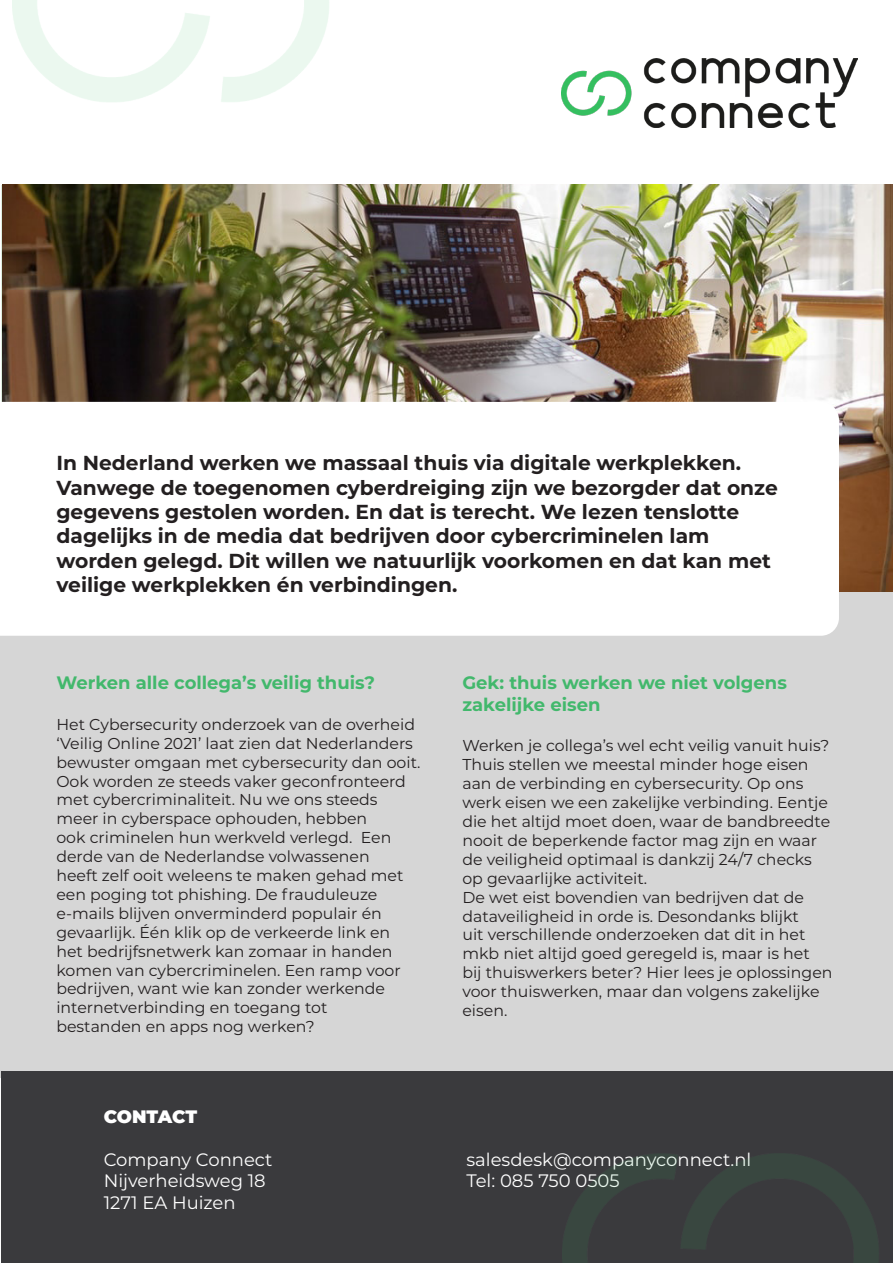
<style>
.page{position:relative;width:893px;height:1263px;background:#fff}
.page>*{position:absolute;margin:0;border:0;box-sizing:border-box;transform-origin:0 0}
.t1{font:700 20.25px/24.3px "Montserrat";color:#231f20}
.t2{font:18px "Montserrat";color:#fff}
.t3{font:700 18px "Montserrat";color:#42b86c}
.t4{font:900 18px "Montserrat";letter-spacing:-.01em;color:#fff}
.t5{font:15.75px/18.9px "Montserrat";color:#231f20}
</style>
<div class="page">
<div style="left:0;top:444px;width:893px;height:634px;background:#d6d6d6"></div>
<div style="left:2px;top:1071px;width:891px;height:192px;background:#3a3a3d"></div>
<img style="left:2px;top:185px;width:891px;height:407px">
<div style="left:0;top:402px;width:839px;height:234px;background:#fff"></div>
<img style="left:561px;top:59px;width:297px;height:69px">
<img style="left:562px;top:1154px;width:317px;height:109px">
<p class="t1" style="left:56px;top:450px;width:723px">In Nederland werken we massaal thuis via digitale werkplekken.<br>Vanwege de toegenomen cyberdreiging zijn we bezorgder dat onze gegevens gestolen worden. En dat is terecht. We lezen tenslotte dagelijks in de media dat bedrijven door cybercriminelen lam worden gelegd. Dit willen we natuurlijk voorkomen en dat kan met veilige werkplekken én verbindingen.</p>
<p class="t3" style="left:56px;top:670px;width:320px">Werken alle collega’s veilig thuis?</p>
<p class="t5" style="left:56px;top:714px;width:366px">Het Cybersecurity onderzoek van de overheid ‘Veilig Online 2021’ laat zien dat Nederlanders bewuster omgaan met cybersecurity dan ooit.<br>Ook worden ze steeds vaker geconfronteerd met cybercriminaliteit. Nu we ons steeds meer in cyberspace ophouden, hebben<br>ook criminelen hun werkveld verlegd. Een derde van de Nederlandse volwassenen<br>heeft zelf ooit weleens te maken gehad met een poging tot phishing. De frauduleuze e-mails blijven onverminderd populair én gevaarlijk. Één klik op de verkeerde link en het bedrijfsnetwerk kan zomaar in handen komen van cybercriminelen. Een ramp voor bedrijven, want wie kan zonder werkende internetverbinding en toegang tot</p>
<p class="t5" style="left:56px;top:1017px;width:260px">bestanden en apps nog werken?</p>
<p class="t4" style="left:104px;top:1103px;width:95px">CONTACT</p>
<p class="t2" style="left:104px;top:1147px;width:170px">Company Connect</p>
<p class="t2" style="left:104px;top:1168px;width:164px">Nijverheidsweg 18</p>
<p class="t2" style="left:104px;top:1190px;width:133px">1271 EA Huizen</p>
<p class="t3" style="left:462px;top:670px;width:326px">Gek: thuis werken we niet volgens</p>
<p class="t3" style="left:462px;top:691px;width:140px">zakelijke eisen</p>
<p class="t5" style="left:462px;top:736px;width:369px">Werken je collega’s wel echt veilig vanuit huis?<br>Thuis stellen we meestal minder hoge eisen aan de verbinding en cybersecurity. Op ons werk eisen we een zakelijke verbinding. Eentje die het altijd moet doen, waar de bandbreedte nooit de beperkende factor mag zijn en waar de veiligheid optimaal is dankzij 24/7 checks op gevaarlijke activiteit.</p>
<p class="t5" style="left:462px;top:887px;width:372px">De wet eist bovendien van bedrijven dat de dataveiligheid in orde is. Desondanks blijkt<br>uit verschillende onderzoeken dat dit in het mkb niet altijd goed geregeld is, maar is het bij thuiswerkers beter? Hier lees je oplossingen voor thuiswerken, maar dan volgens zakelijke eisen.</p>
<p class="t2" style="left:466px;top:1147px;width:286px">salesdesk@companyconnect.nl</p>
<p class="t2" style="left:466px;top:1168px;width:155px">Tel: 085 750 0505</p>
</div>
